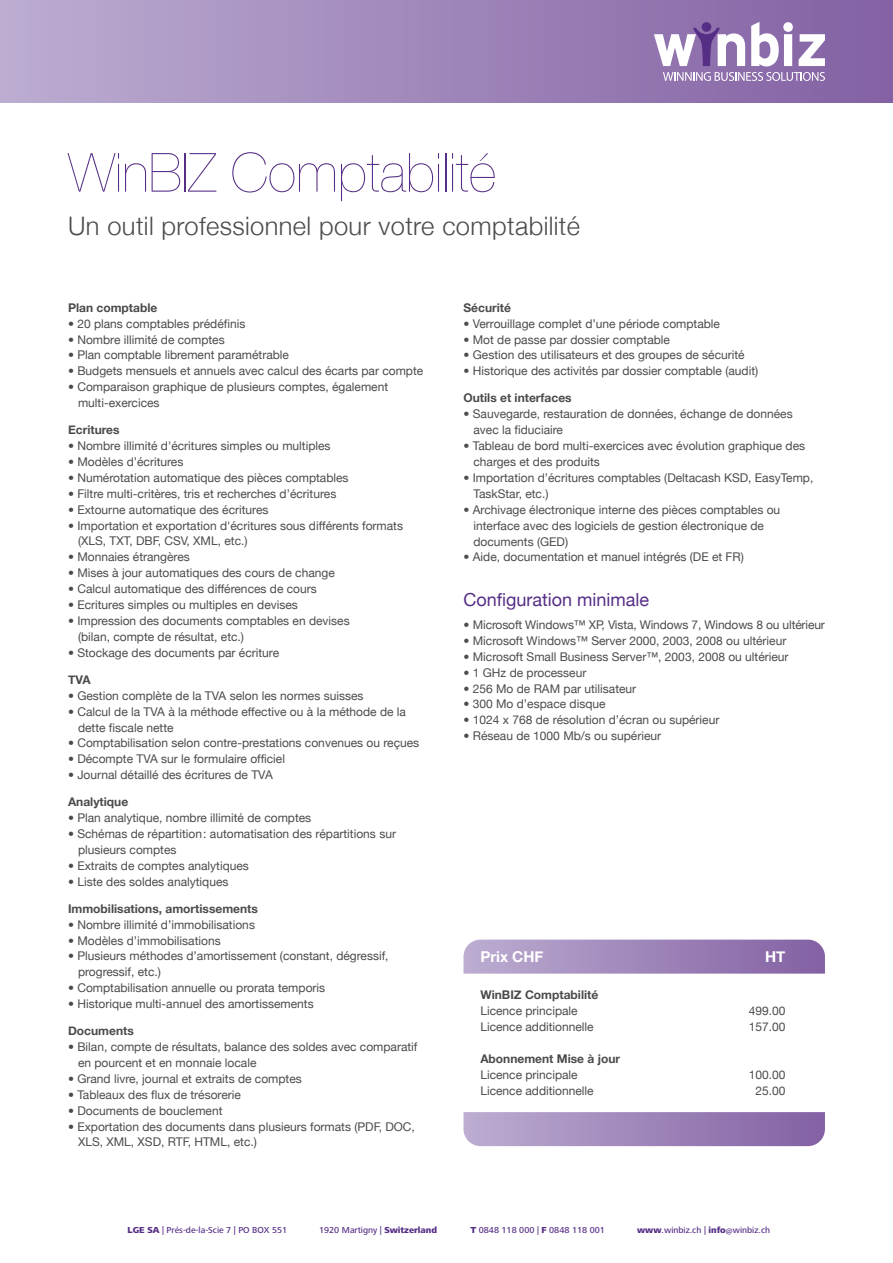
<style>
.page{position:relative;width:893px;height:1263px;background:#fff}
.page>*{position:absolute;margin:0;border:0;box-sizing:border-box;transform-origin:0 0}
.t1{font:200 54px "Helvetica Neue";color:#562e86}
.t2{font:300 25.5px "Helvetica Neue";letter-spacing:.015em;color:#4b4b4d}
.t3{font:18px "Helvetica Neue";color:#562e86}
.t4{font:700 15px "Helvetica Neue";color:#fff}
.t5{font:12px/15.9px "Helvetica Neue";color:#4b4b4d}
.t6{font:700 12px "Helvetica Neue";color:#4b4b4d}
.t7{font:500 9px "Frutiger Next LT";color:#562e86}
.s1{font-weight:700}
.s2{font-weight:800}
</style>
<div class="page">
<div style="left:0;top:0;width:893px;height:102px;background:linear-gradient(to right,#bbacd1,#8360a3)"></div>
<svg style="left:654px;top:22px;width:171px;height:59px"></svg>
<svg style="left:463px;top:939px;width:362px;height:35px;background:#a28bbc"></svg>
<svg style="left:463px;top:1112px;width:362px;height:34px;background:#a088ba"></svg>
<p class="t1" style="left:68px;top:141px;width:430px">WinBIZ Comptabilité</p>
<p class="t2" style="left:68px;top:211px;width:514px">Un outil professionnel pour votre comptabilité</p>
<p class="t6" style="left:68px;top:300px;width:91px">Plan comptable</p>
<p class="t5" style="left:68px;top:315px;width:179px">• 20 plans comptables prédéfinis</p>
<p class="t5" style="left:68px;top:331px;width:158px">• Nombre illimité de comptes</p>
<p class="t5" style="left:68px;top:347px;width:222px">• Plan comptable librement paramétrable</p>
<p class="t5" style="left:68px;top:363px;width:357px">• Budgets mensuels et annuels avec calcul des écarts par compte</p>
<p class="t5" style="left:78px;top:379px;width:312px;text-indent:-10px">• Comparaison graphique de plusieurs comptes, également multi-exercices</p>
<p class="t6" style="left:68px;top:422px;width:53px">Ecritures</p>
<p class="t5" style="left:68px;top:438px;width:264px">• Nombre illimité d'écritures simples ou multiples</p>
<p class="t5" style="left:68px;top:454px;width:117px">• Modèles d’écritures</p>
<p class="t5" style="left:68px;top:469px;width:282px">• Numérotation automatique des pièces comptables</p>
<p class="t5" style="left:68px;top:485px;width:270px">• Filtre multi-critères, tris et recherches d’écritures</p>
<p class="t5" style="left:68px;top:501px;width:202px">• Extourne automatique des écritures</p>
<p class="t5" style="left:78px;top:517px;width:326px;text-indent:-10px">• Importation et exportation d'écritures sous différents formats (XLS, TXT, DBF, CSV, XML, etc.)</p>
<p class="t5" style="left:68px;top:549px;width:123px">• Monnaies étrangères</p>
<p class="t5" style="left:68px;top:565px;width:268px">• Mises à jour automatiques des cours de change</p>
<p class="t5" style="left:68px;top:581px;width:250px">• Calcul automatique des différences de cours</p>
<p class="t5" style="left:68px;top:597px;width:231px">• Ecritures simples ou multiples en devises</p>
<p class="t5" style="left:78px;top:613px;width:273px;text-indent:-10px">• Impression des documents comptables en devises (bilan, compte de résultat, etc.)</p>
<p class="t5" style="left:68px;top:644px;width:213px">• Stockage des documents par écriture</p>
<p class="t6" style="left:68px;top:672px;width:24px">TVA</p>
<p class="t5" style="left:68px;top:687px;width:297px">• Gestion complète de la TVA selon les normes suisses</p>
<p class="t5" style="left:78px;top:703px;width:329px;text-indent:-10px">• Calcul de la TVA à la méthode effective ou à la méthode de la dette fiscale nette</p>
<p class="t5" style="left:68px;top:735px;width:353px">• Comptabilisation selon contre-prestations convenues ou reçues</p>
<p class="t5" style="left:68px;top:751px;width:219px">• Décompte TVA sur le formulaire officiel</p>
<p class="t5" style="left:68px;top:767px;width:206px">• Journal détaillé des écritures de TVA</p>
<p class="t6" style="left:68px;top:794px;width:62px">Analytique</p>
<p class="t5" style="left:68px;top:810px;width:245px">• Plan analytique, nombre illimité de comptes</p>
<p class="t5" style="left:78px;top:826px;width:319px;text-indent:-10px">• Schémas de répartition: automatisation des répartitions sur plusieurs comptes</p>
<p class="t5" style="left:68px;top:857px;width:182px">• Extraits de comptes analytiques</p>
<p class="t5" style="left:68px;top:873px;width:162px">• Liste des soldes analytiques</p>
<p class="t6" style="left:68px;top:901px;width:191px">Immobilisations, amortissements</p>
<p class="t5" style="left:68px;top:916px;width:188px">• Nombre illimité d’immobilisations</p>
<p class="t5" style="left:68px;top:932px;width:154px">• Modèles d’immobilisations</p>
<p class="t5" style="left:78px;top:948px;width:312px;text-indent:-10px">• Plusieurs méthodes d’amortissement (constant, dégressif, progressif, etc.)</p>
<p class="t5" style="left:68px;top:980px;width:259px">• Comptabilisation annuelle ou prorata temporis</p>
<p class="t5" style="left:68px;top:996px;width:247px">• Historique multi-annuel des amortissements</p>
<p class="t6" style="left:68px;top:1023px;width:67px">Documents</p>
<p class="t5" style="left:78px;top:1039px;width:341px;text-indent:-10px">• Bilan, compte de résultats, balance des soldes avec comparatif en pourcent et en monnaie locale</p>
<p class="t5" style="left:68px;top:1070px;width:235px">• Grand livre, journal et extraits de comptes</p>
<p class="t5" style="left:68px;top:1086px;width:174px">• Tableaux des flux de trésorerie</p>
<p class="t5" style="left:68px;top:1102px;width:156px">• Documents de bouclement</p>
<p class="t5" style="left:78px;top:1118px;width:338px;text-indent:-10px">• Exportation des documents dans plusieurs formats (PDF, DOC,<br>XLS, XML, XSD, RTF, HTML, etc.)</p>
<p class="t6" style="left:463px;top:300px;width:49px">Sécurité</p>
<p class="t5" style="left:463px;top:315px;width:258px">• Verrouillage complet d’une période comptable</p>
<p class="t5" style="left:463px;top:331px;width:208px">• Mot de passe par dossier comptable</p>
<p class="t5" style="left:463px;top:347px;width:283px">• Gestion des utilisateurs et des groupes de sécurité</p>
<p class="t5" style="left:463px;top:363px;width:296px">• Historique des activités par dossier comptable (audit)</p>
<p class="t6" style="left:463px;top:391px;width:110px">Outils et interfaces</p>
<p class="t5" style="left:473px;top:406px;width:321px;text-indent:-10px">• Sauvegarde, restauration de données, échange de données avec la fiduciaire</p>
<p class="t5" style="left:473px;top:438px;width:333px;text-indent:-10px">• Tableau de bord multi-exercices avec évolution graphique des charges et des produits</p>
<p class="t5" style="left:473px;top:469px;width:341px;text-indent:-10px">• Importation d’écritures comptables (Deltacash KSD, EasyTemp,<br>TaskStar, etc.)</p>
<p class="t5" style="left:473px;top:501px;width:308px;text-indent:-10px">• Archivage électronique interne des pièces comptables ou interface avec des logiciels de gestion électronique de documents (GED)</p>
<p class="t5" style="left:463px;top:549px;width:282px">• Aide, documentation et manuel intégrés (DE et FR)</p>
<p class="t3" style="left:463px;top:589px;width:187px">Configuration minimale</p>
<p class="t5" style="left:463px;top:616px;width:363px">• Microsoft Windows™ XP, Vista, Windows 7, Windows 8 ou ultérieur</p>
<p class="t5" style="left:463px;top:632px;width:324px">• Microsoft Windows™ Server 2000, 2003, 2008 ou ultérieur</p>
<p class="t5" style="left:463px;top:648px;width:327px">• Microsoft Small Business Server™, 2003, 2008 ou ultérieur</p>
<p class="t5" style="left:463px;top:664px;width:124px">• 1 GHz de processeur</p>
<p class="t5" style="left:463px;top:680px;width:174px">• 256 Mo de RAM par utilisateur</p>
<p class="t5" style="left:463px;top:696px;width:144px">• 300 Mo d’espace disque</p>
<p class="t5" style="left:463px;top:712px;width:257px">• 1024 x 768 de résolution d’écran ou supérieur</p>
<p class="t5" style="left:463px;top:728px;width:199px">• Réseau de 1000 Mb/s ou supérieur</p>
<p class="t4" style="left:480px;top:947px;width:65px">Prix CHF</p>
<p class="t5" style="left:480px;top:987px;width:119px"><span class="s1">WinBIZ Comptabilité<br></span>Licence principale<br>Licence additionnelle</p>
<p class="t5" style="left:480px;top:1050px;width:141px"><span class="s1">Abonnement Mise à jour<br></span>Licence principale<br>Licence additionnelle</p>
<p class="t4" style="left:765px;top:947px;width:22px">HT</p>
<p class="t5" style="left:749px;top:1003px;width:38px">499.00<br>157.00</p>
<p class="t5" style="left:749px;top:1066px;width:38px;text-align:center">100.00<br>25.00</p>
<p class="t7" style="left:128px;top:1225px;width:161px"><span class="s2">LGE SA</span> | Prés-de-la-Scie 7 | PO BOX 551</p>
<p class="t7" style="left:319px;top:1225px;width:119px">1920 Martigny | <span class="s2">Switzerland</span></p>
<p class="t7" style="left:470px;top:1225px;width:136px"><span class="s2">T</span> 0848 118 000 | <span class="s2">F</span> 0848 118 001</p>
<p class="t7" style="left:637px;top:1225px;width:134px"><span class="s2">www</span>.winbiz.ch | <span class="s2">info</span>@winbiz.ch</p>
</div>
